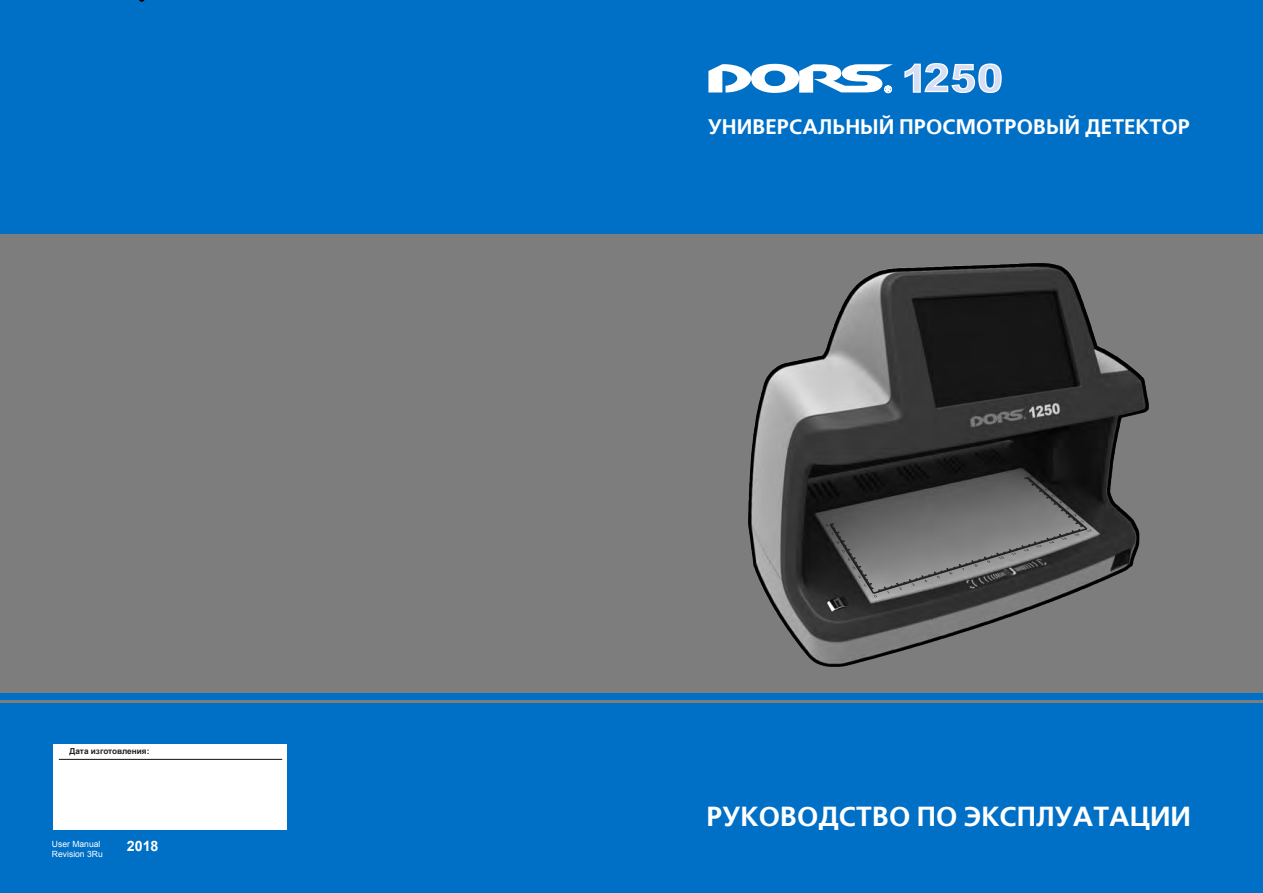
<style>
.page{position:relative;width:1263px;height:893px;background:#fff}
.page>*{position:absolute;margin:0;border:0;box-sizing:border-box;transform-origin:0 0}
.t1{font:700 27.45px "Free Sret C";color:#fff}
.t2{font:700 21px "Free Sret C";color:#fff}
.t3{font:700 14.25px "Arial";color:#fff}
.t4{font:8.55px/9.6px "Arial";color:#fff}
.t5{font:700 8.25px "Arial";color:#231f20}
</style>
<div class="page">
<div style="left:0;top:216px;width:1263px;height:508px;background:#7d7d7d"></div>
<img style="left:749px;top:263px;width:399px;height:403px">
<div style="left:0;top:0;width:1263px;height:233px;background:#0070c7"></div>
<div style="left:0;top:703px;width:1263px;height:189px;background:#0070c7"></div>
<svg style="left:708px;top:64px;width:185px;height:29px"></svg>
<svg style="left:904px;top:63px;width:97px;height:30px"></svg>
<div style="left:53px;top:744px;width:233px;height:85px;background:#fff"></div>
<hr style="left:59px;top:758px;width:223px;height:1px;background:#231f20">
<div style="left:0;top:693px;width:1263px;height:6px;background:#0070c7"></div>
<svg style="left:826px;top:475px;width:265px;height:122px"></svg>
<p class="t5" style="left:69px;top:745px;width:81px">Дата изготовления:</p>
<p class="t4" style="left:52px;top:839px;width:52px">User Manual<br>Revision 3Ru</p>
<p class="t3" style="left:127px;top:836px;width:33px">2018</p>
<p class="t2" style="left:708px;top:115px;width:483px">УНИВЕРСАЛЬНЫЙ ПРОСМОТРОВЫЙ ДЕТЕКТОР</p>
<h1 class="t1" style="left:706px;top:800px;width:486px">РУКОВОДСТВО ПО ЭКСПЛУАТАЦИИ</h1>
</div>
